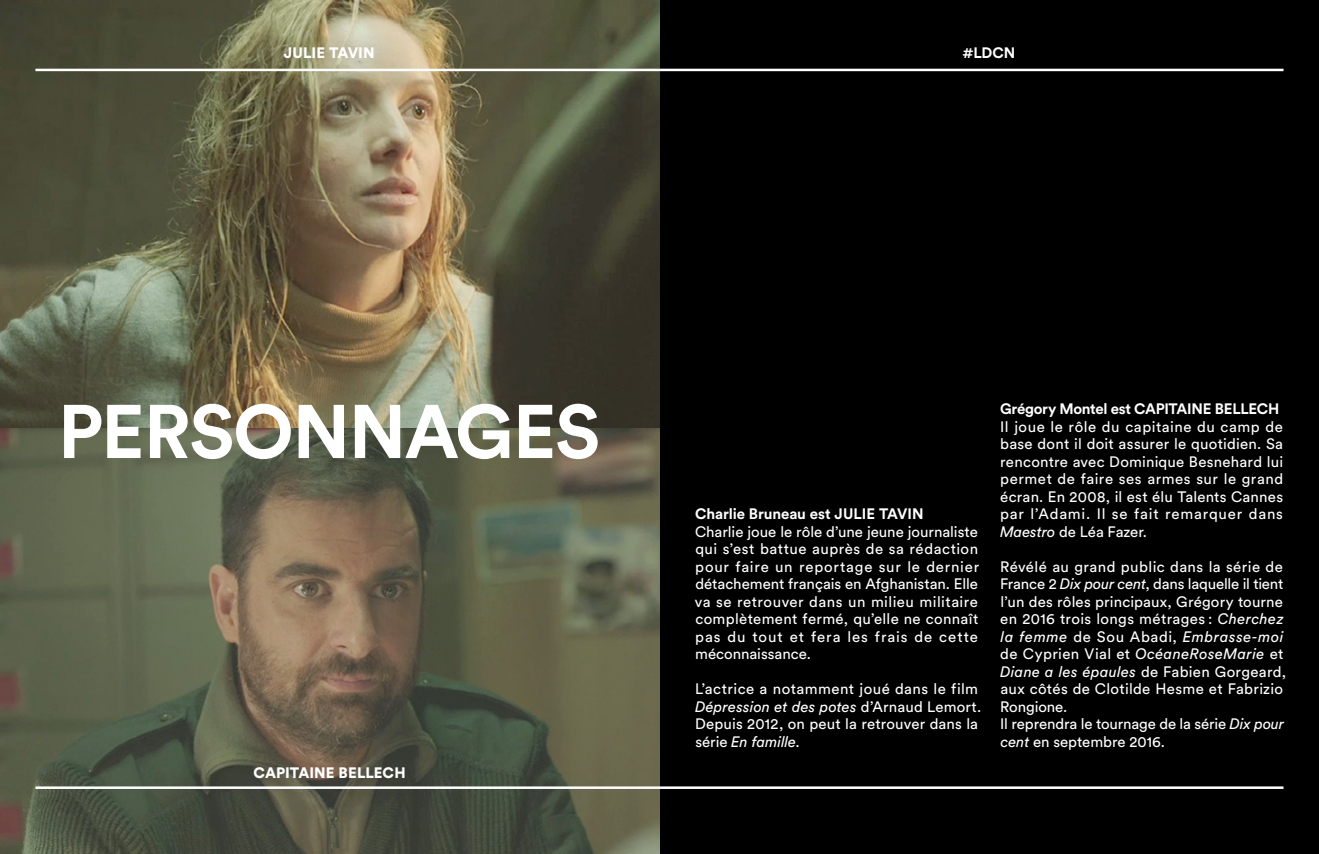
<style>
.page{position:relative;width:1319px;height:854px;background:#fff}
.page>*{position:absolute;margin:0;border:0;box-sizing:border-box;transform-origin:0 0}
.t1{font:700 75px "Circular Std";letter-spacing:-.02em;color:#fff}
.t2{font:15px/17.5px "Circular Std";letter-spacing:.02em;color:#fff;text-align:justify}
.t3{font:700 15px "Circular Std";letter-spacing:-.01em;color:#fff}
.t4{font:900 15px "Circular Std";color:#fff}
.s1{font-style:italic}
</style>
<div class="page">
<div style="left:0;top:0;width:1318px;height:854px;background:#000"></div>
<img style="left:0;top:0;width:659px;height:854px">
<hr style="left:35px;top:786px;width:1248px;height:3px;background:#fff">
<hr style="left:35px;top:69px;width:1248px;height:2px;background:#fff">
<p class="t4" style="left:284px;top:43px;width:18px">JULIE</p>
<p class="t4" style="left:329px;top:43px;width:10px">TAVIN</p>
<p class="t3" style="left:962px;top:43px;width:54px">#LDCN</p>
<h1 class="t1" style="left:58px;top:383px;width:533px">PERSONNAGES</h1>
<p class="t4" style="left:253px;top:762px;width:21px">CAPITAINE</p>
<p class="t4" style="left:338px;top:762px;width:20px">BELLECH</p>
<p class="t3" style="left:695px;top:504px;width:227px">CHARLIE BRUNEAU EST JULIE TAVIN</p>
<p class="t2" style="left:694px;top:523px;width:286px">Charlie joue le rôle d’une jeune journaliste qui s’est battue auprès de sa rédaction pour faire un reportage sur le dernier détachement français en Afghanistan. Elle va se retrouver dans un milieu militaire complètement fermé, qu’elle ne connaît pas du tout et fera les frais de cette méconnaissance.</p>
<p class="t2" style="left:695px;top:680px;width:287px;text-align:left">L’actrice a notamment joué dans le film <span class="s1">Dépression et des potes</span> d’Arnaud Lemort.<br>Depuis 2012, on peut la retrouver dans la série <span class="s1">En famille</span>.</p>
<p class="t3" style="left:999px;top:399px;width:281px">GRÉGORY MONTEL EST CAPITAIN E BELLECH</p>
<p class="t2" style="left:999px;top:418px;width:284px">Il joue le rôle du capitaine du camp de base dont il doit assurer le quotidien. Sa rencontre avec Dominique Besnehard lui permet de faire ses armes sur le grand écran. En 2008, il est élu Talents Cannes par l’Adami. Il se fait remarquer dans <span class="s1">Maestro</span> de Léa Fazer.</p>
<p class="t2" style="left:999px;top:558px;width:288px;text-align:left">Révélé au grand public dans la série de France 2 <span class="s1">Dix pour cent</span>, dans laquelle il tient l’un des rôles principaux, Grégory tourne en 2016 trois longs métrages : <span class="s1">Cherchez la femme</span> de Sou Abadi, <span class="s1">Embrasse-moi </span>de Cyprien Vial et <span class="s1">OcéaneRoseMarie</span> et <span class="s1">Diane a les épaules</span> de Fabien Gorgeard, aux côtés de Clotilde Hesme et Fabrizio Rongione.<br>Il reprendra le tournage de la série <span class="s1">Dix pour cent</span> en septembre 2016.</p>
</div>
